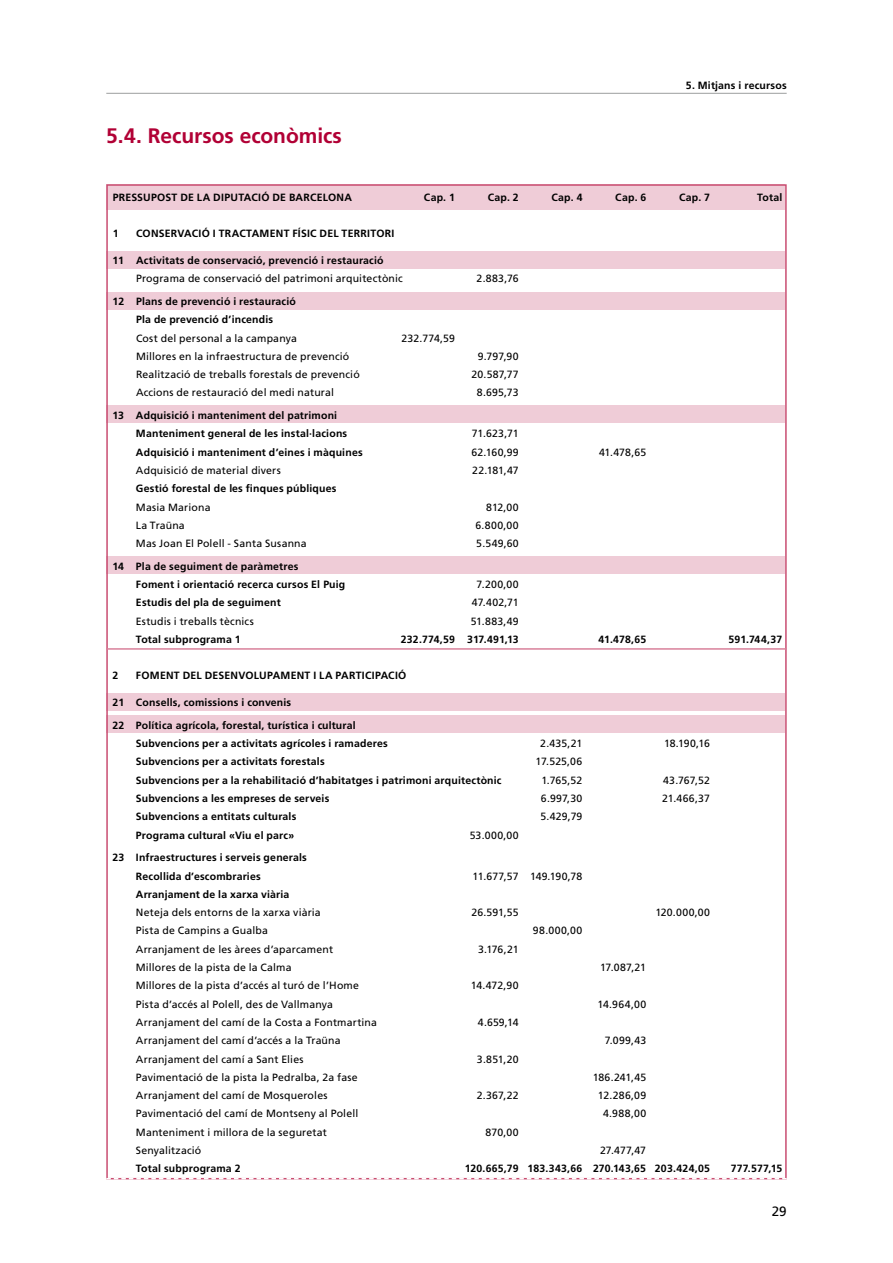
<style>
.page{position:relative;width:893px;height:1263px;background:#fff}
.page>*{position:absolute;margin:0;border:0;box-sizing:border-box;transform-origin:0 0}
.t1{font:700 21px "Frutiger LT Std";letter-spacing:-.005em;color:#b10035}
.t2{font:13.5px "Frutiger LT Std";color:#000}
.t3{font:10.5px "Frutiger LT Std";letter-spacing:.015em;color:#000}
.t4{font:700 10.5px/18.3px "Frutiger LT Std";letter-spacing:.02em;color:#000}
</style>
<div class="page">
<hr style="left:106px;top:93px;width:681px;height:1px;background:#9c9e9f">
<div style="left:106px;top:184px;width:679px;height:26px;background:#efccd7"></div>
<div style="left:106px;top:252px;width:679px;height:17px;background:#efccd7"></div>
<div style="left:106px;top:292px;width:679px;height:17px;background:#efccd7"></div>
<div style="left:106px;top:406px;width:679px;height:17px;background:#efccd7"></div>
<div style="left:106px;top:557px;width:679px;height:17px;background:#efccd7"></div>
<div style="left:106px;top:694px;width:679px;height:17px;background:#efccd7"></div>
<div style="left:106px;top:716px;width:679px;height:17px;background:#efccd7"></div>
<hr style="left:106px;top:648px;width:681px;height:2px;background:#d8809a">
<svg style="left:106px;top:1178px;width:681px;height:1px"></svg>
<h1 class="t1" style="left:106px;top:124px;width:237px">5.4. Recursos econòmics</h1>
<p class="t4" style="left:686px;top:76px;width:102px">5. Mitjans i recursos</p>
<p class="t4" style="left:113px;top:188px;width:241px">PRESSUPOST DE LA DIPUTACIÓ DE BARCELONA</p>
<p class="t4" style="left:424px;top:188px;width:33px">Cap. 1</p>
<p class="t4" style="left:488px;top:188px;width:33px">Cap. 2</p>
<p class="t4" style="left:551px;top:188px;width:33px">Cap. 4</p>
<p class="t4" style="left:615px;top:188px;width:33px">Cap. 6</p>
<p class="t4" style="left:679px;top:188px;width:33px">Cap. 7</p>
<p class="t4" style="left:757px;top:188px;width:27px">Total</p>
<p class="t4" style="left:113px;top:224px;width:7px">1</p>
<p class="t4" style="left:136px;top:224px;width:260px">CONSERVACIÓ I TRACTAMENT FÍSIC DEL TERRITORI</p>
<p class="t4" style="left:113px;top:251px;width:273px">11 Activitats de conservació, prevenció i restauració</p>
<p class="t3" style="left:136px;top:273px;width:268px">Programa de conservació del patrimoni arquitectònic</p>
<p class="t3" style="left:477px;top:273px;width:44px">2.883,76</p>
<p class="t4" style="left:113px;top:292px;width:185px;text-align:center">12 Plans de prevenció i restauració<br>Pla de prevenció d’incendis</p>
<p class="t3" style="left:136px;top:332px;width:162px">Cost del personal a la campanya</p>
<p class="t3" style="left:402px;top:332px;width:55px">232.774,59</p>
<p class="t3" style="left:136px;top:350px;width:215px">Millores en la infraestructura de prevenció</p>
<p class="t3" style="left:478px;top:350px;width:42px">9.797,90</p>
<p class="t3" style="left:136px;top:368px;width:225px">Realització de treballs forestals de prevenció</p>
<p class="t3" style="left:472px;top:368px;width:49px">20.587,77</p>
<p class="t3" style="left:136px;top:387px;width:199px">Accions de restauració del medi natural</p>
<p class="t3" style="left:477px;top:387px;width:43px">8.695,73</p>
<p class="t4" style="left:136px;top:406px;width:213px;text-indent:-23px">13 Adquisició i manteniment del patrimoni<br>Manteniment general de les instal·lacions</p>
<p class="t3" style="left:472px;top:427px;width:48px">71.623,71</p>
<p class="t4" style="left:136px;top:443px;width:228px">Adquisició i manteniment d’eines i màquines</p>
<p class="t3" style="left:471px;top:446px;width:49px">62.160,99</p>
<p class="t3" style="left:599px;top:446px;width:49px">41.478,65</p>
<p class="t3" style="left:136px;top:464px;width:146px">Adquisició de material divers</p>
<p class="t3" style="left:472px;top:464px;width:48px">22.181,47</p>
<p class="t4" style="left:136px;top:479px;width:202px">Gestió forestal de les finques públiques</p>
<p class="t3" style="left:136px;top:501px;width:76px">Masia Mariona</p>
<p class="t3" style="left:486px;top:501px;width:34px">812,00</p>
<p class="t3" style="left:136px;top:519px;width:50px">La Traüna</p>
<p class="t3" style="left:475px;top:519px;width:45px">6.800,00</p>
<p class="t3" style="left:136px;top:537px;width:172px">Mas Joan El Polell - Santa Susanna</p>
<p class="t3" style="left:476px;top:537px;width:44px">5.549,60</p>
<p class="t4" style="left:136px;top:557px;width:211px;text-indent:-23px">14 Pla de seguiment de paràmetres<br>Foment i orientació recerca cursos El Puig</p>
<p class="t3" style="left:477px;top:578px;width:44px">7.200,00</p>
<p class="t4" style="left:136px;top:593px;width:146px">Estudis del pla de seguiment</p>
<p class="t3" style="left:472px;top:596px;width:48px">47.402,71</p>
<p class="t3" style="left:136px;top:615px;width:119px">Estudis i treballs tècnics</p>
<p class="t3" style="left:471px;top:615px;width:49px">51.883,49</p>
<p class="t4" style="left:136px;top:630px;width:106px">Total subprograma 1</p>
<p class="t4" style="left:401px;top:630px;width:119px">232.774,59 317.491,13</p>
<p class="t4" style="left:599px;top:630px;width:49px">41.478,65</p>
<p class="t4" style="left:728px;top:630px;width:55px">591.744,37</p>
<p class="t4" style="left:113px;top:667px;width:7px">2</p>
<p class="t4" style="left:136px;top:667px;width:272px">FOMENT DEL DESENVOLUPAMENT I LA PARTICIPACIÓ</p>
<p class="t4" style="left:113px;top:691px;width:245px;line-height:22.5px">21 Consells, comissions i convenis<br>22 Política agrícola, forestal, turística i cultural</p>
<p class="t4" style="left:136px;top:734px;width:253px">Subvencions per a activitats agrícoles i ramaderes</p>
<p class="t3" style="left:540px;top:737px;width:44px">2.435,21</p>
<p class="t3" style="left:664px;top:737px;width:47px">18.190,16</p>
<p class="t4" style="left:136px;top:753px;width:190px">Subvencions per a activitats forestals</p>
<p class="t3" style="left:536px;top:756px;width:48px">17.525,06</p>
<p class="t4" style="left:136px;top:771px;width:367px">Subvencions per a la rehabilitació d’habitatges i patrimoni arquitectònic</p>
<p class="t3" style="left:541px;top:774px;width:43px">1.765,52</p>
<p class="t3" style="left:663px;top:774px;width:48px">43.767,52</p>
<p class="t4" style="left:136px;top:789px;width:195px">Subvencions a les empreses de serveis</p>
<p class="t3" style="left:541px;top:792px;width:43px">6.997,30</p>
<p class="t3" style="left:662px;top:792px;width:49px">21.466,37</p>
<p class="t4" style="left:136px;top:808px;width:162px">Subvencions a entitats culturals</p>
<p class="t3" style="left:541px;top:810px;width:43px">5.429,79</p>
<p class="t4" style="left:136px;top:826px;width:160px">Programa cultural «Viu el parc»</p>
<p class="t3" style="left:470px;top:829px;width:50px">53.000,00</p>
<p class="t4" style="left:136px;top:848px;width:172px;text-indent:-23px">23 Infraestructures i serveis generals<br>Recollida d’escombraries</p>
<p class="t3" style="left:473px;top:870px;width:111px">11.677,57 149.190,78</p>
<p class="t4" style="left:136px;top:885px;width:155px">Arranjament de la xarxa viària</p>
<p class="t3" style="left:136px;top:906px;width:186px">Neteja dels entorns de la xarxa viària</p>
<p class="t3" style="left:471px;top:906px;width:49px">26.591,55</p>
<p class="t3" style="left:655px;top:906px;width:56px">120.000,00</p>
<p class="t3" style="left:136px;top:925px;width:134px">Pista de Campins a Gualba</p>
<p class="t3" style="left:533px;top:925px;width:51px">98.000,00</p>
<p class="t3" style="left:136px;top:943px;width:199px">Arranjament de les àrees d’aparcament</p>
<p class="t3" style="left:478px;top:943px;width:42px">3.176,21</p>
<p class="t3" style="left:136px;top:961px;width:157px">Millores de la pista de la Calma</p>
<p class="t3" style="left:600px;top:961px;width:47px">17.087,21</p>
<p class="t3" style="left:136px;top:979px;width:225px">Millores de la pista d’accés al turó de l’Home</p>
<p class="t3" style="left:471px;top:979px;width:49px">14.472,90</p>
<p class="t3" style="left:136px;top:998px;width:199px">Pista d’accés al Polell, des de Vallmanya</p>
<p class="t3" style="left:598px;top:998px;width:50px">14.964,00</p>
<p class="t3" style="left:136px;top:1016px;width:243px">Arranjament del camí de la Costa a Fontmartina</p>
<p class="t3" style="left:478px;top:1016px;width:42px">4.659,14</p>
<p class="t3" style="left:136px;top:1034px;width:206px">Arranjament del camí d’accés a la Traüna</p>
<p class="t3" style="left:605px;top:1034px;width:43px">7.099,43</p>
<p class="t3" style="left:136px;top:1053px;width:169px">Arranjament del camí a Sant Elies</p>
<p class="t3" style="left:477px;top:1053px;width:43px">3.851,20</p>
<p class="t3" style="left:136px;top:1071px;width:223px">Pavimentació de la pista la Pedralba, 2a fase</p>
<p class="t3" style="left:593px;top:1071px;width:55px">186.241,45</p>
<p class="t3" style="left:136px;top:1089px;width:193px">Arranjament del camí de Mosqueroles</p>
<p class="t3" style="left:477px;top:1089px;width:43px">2.367,22</p>
<p class="t3" style="left:598px;top:1089px;width:50px">12.286,09</p>
<p class="t3" style="left:136px;top:1108px;width:224px">Pavimentació del camí de Montseny al Polell</p>
<p class="t3" style="left:603px;top:1108px;width:45px">4.988,00</p>
<p class="t3" style="left:136px;top:1126px;width:193px">Manteniment i millora de la seguretat</p>
<p class="t3" style="left:485px;top:1126px;width:35px">870,00</p>
<p class="t3" style="left:136px;top:1144px;width:67px">Senyalització</p>
<p class="t3" style="left:600px;top:1144px;width:48px">27.477,47</p>
<p class="t4" style="left:136px;top:1160px;width:106px">Total subprograma 2</p>
<p class="t4" style="left:465px;top:1160px;width:247px">120.665,79 183.343,66 270.143,65 203.424,05</p>
<p class="t4" style="left:731px;top:1160px;width:53px">777.577,15</p>
<p class="t2" style="left:772px;top:1203px;width:17px">29</p>
</div>
